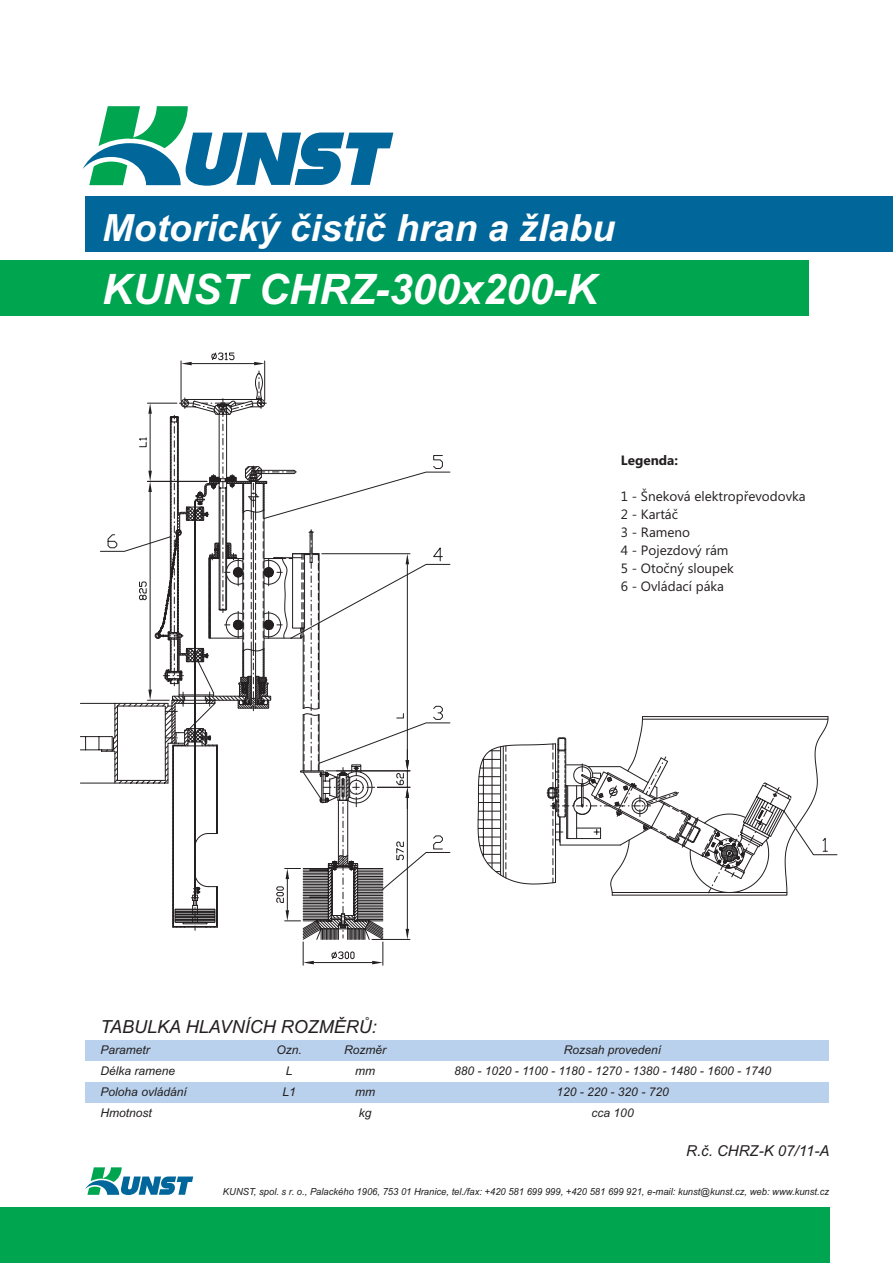
<style>
.page{position:relative;width:893px;height:1263px;background:#fff}
.page>*{position:absolute;margin:0;border:0;box-sizing:border-box;transform-origin:0 0}
.t1{font:italic 700 42px "Arial";color:#fff}
.t2{font:italic 700 37.5px "Arial";color:#fff}
.t3{font:italic 18px "Arial";color:#231f20}
.t4{font:italic 15px "Arial";color:#231f20}
.t5{font:13.5px/18px "Ebrima";color:#231f20}
.t6{font:700 13.5px "Ebrima";color:#231f20}
.t7{font:italic 12px "Arial";color:#231f20}
.t8{font:italic 9.75px "Arial";color:#231f20;scale:.96 1}
</style>
<div class="page">
<div style="left:85px;top:196px;width:808px;height:56px;background:#01669a"></div>
<div style="left:0;top:260px;width:809px;height:55px;background:#00a54f"></div>
<div style="left:0;top:1208px;width:829px;height:55px;background:#00a54f"></div>
<svg style="left:83px;top:106px;width:310px;height:80px"></svg>
<svg style="left:85px;top:1167px;width:108px;height:28px"></svg>
<div style="left:85px;top:1082px;width:744px;height:21px;background:#b9d1ec"></div>
<div style="left:85px;top:1040px;width:744px;height:21px;background:#b9d1ec"></div>
<hr style="left:264px;top:361px;width:1px;height:39px;background:#231f20">
<hr style="left:181px;top:361px;width:1px;height:39px;background:#231f20">
<hr style="left:192px;top:363px;width:62px;height:1px;background:#231f20">
<svg style="left:254px;top:362px;width:11px;height:3px"></svg>
<svg style="left:181px;top:362px;width:11px;height:3px"></svg>
<svg style="left:211px;top:352px;width:23px;height:8px"></svg>
<svg style="left:80px;top:371px;width:370px;height:594px"></svg>
<svg style="left:478px;top:716px;width:359px;height:179px"></svg>
<h2 class="t2" style="left:102px;top:214px;width:514px">Motorický èistiè hran a žlabu</h2>
<h1 class="t1" style="left:102px;top:273px;width:496px">KUNST CHRZ-300x200-K</h1>
<p class="t6" style="left:621px;top:455px;width:59px">Legenda:</p>
<p class="t5" style="left:621px;top:489px;width:186px">1 - Šneková elektropøevodovka<br>2 - Kartáè<br>3 - Rameno<br>4 - Pojezdový rám<br>5 - Otoèný sloupek<br>6 - Ovládací páka</p>
<h3 class="t3" style="left:101px;top:1020px;width:278px">TABULKA HLAVNÍCH ROZMÌRÙ:</h3>
<p class="t7" style="left:101px;top:1045px;width:51px">Parametr</p>
<p class="t7" style="left:276px;top:1045px;width:27px">Ozn.</p>
<p class="t7" style="left:344px;top:1045px;width:43px">Rozmìr</p>
<p class="t7" style="left:564px;top:1045px;width:99px">Rozsah provedení</p>
<p class="t7" style="left:101px;top:1066px;width:76px">Délka ramene</p>
<p class="t7" style="left:286px;top:1066px;width:8px">L</p>
<p class="t7" style="left:355px;top:1066px;width:21px">mm</p>
<p class="t7" style="left:454px;top:1066px;width:319px">880 - 1020 - 1100 - 1180 - 1270 - 1380 - 1480 - 1600 - 1740</p>
<p class="t7" style="left:101px;top:1087px;width:88px">Poloha ovládání</p>
<p class="t7" style="left:282px;top:1087px;width:15px">L1</p>
<p class="t7" style="left:355px;top:1087px;width:21px">mm</p>
<p class="t7" style="left:557px;top:1087px;width:114px">120 - 220 - 320 - 720</p>
<p class="t7" style="left:101px;top:1108px;width:53px">Hmotnost</p>
<p class="t7" style="left:359px;top:1108px;width:14px">kg</p>
<p class="t7" style="left:592px;top:1108px;width:44px">cca 100</p>
<p class="t4" style="left:686px;top:1145px;width:145px">R.è. CHRZ-K 07/11-A</p>
<p class="t8" style="left:223px;top:1188px;width:633px">KUNST, spol. s r. o., Palackého 1906, 753 01 Hranice, tel./fax: +420 581 699 999, +420 581 699 921, e-mail: kunst@kunst.cz, web: www.kunst.cz</p>
</div>
